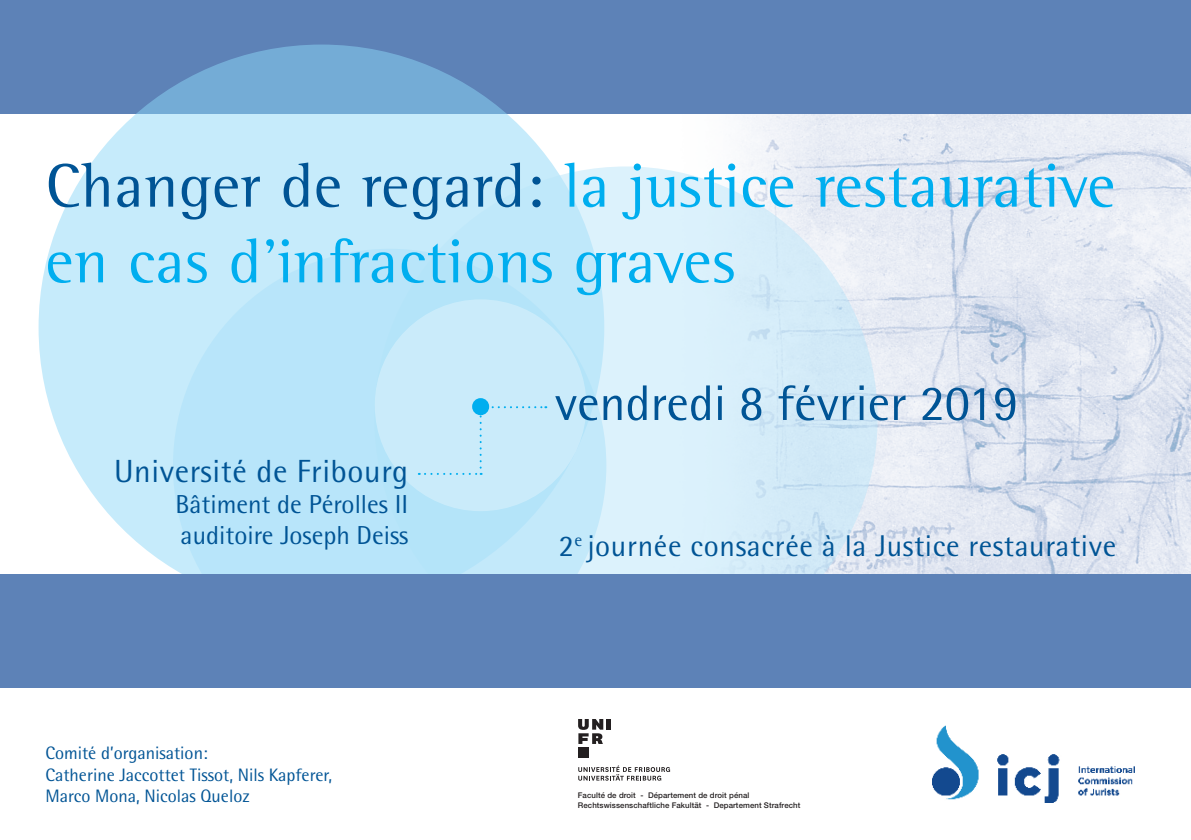
<style>
.page{position:relative;width:1191px;height:840px;background:#fff}
.page>*{position:absolute;margin:0;border:0;box-sizing:border-box;transform-origin:0 0}
.t1{font:63px/75.6px "Rotis Semi Serif";letter-spacing:.01em;color:#00aeef}
.t2{font:50px "Rotis Semi Sans";color:#005495}
.t3{font:32px "Rotis Semi Sans";letter-spacing:.02em;color:#005495}
.t4{font:30px "Rotis Semi Sans";letter-spacing:.02em;color:#005495}
.t5{font:26px "Rotis Semi Sans";color:#005495}
.t6{font:18px/21.6px "Rotis Semi Sans";color:#005495}
.t7{font:500 7.8px/9.4px "Helvetica Neue";letter-spacing:.01em;color:#231f20}
.s1{color:#005495}
</style>
<div class="page">
<img style="left:658px;top:113px;width:533px;height:461px">
<div style="left:0;top:0;width:1191px;height:113px;background:#5d82b7"></div>
<svg style="left:39px;top:45px;width:565px;height:565px;background:#b9e1f5"></svg>
<svg style="left:374px;top:166px;width:503px;height:503px;background:#d4edf9"></svg>
<div style="left:173px;top:249px;width:433px;height:433px;background:#b8e5fa;border-radius:50%"></div>
<div style="left:375px;top:299px;width:211px;height:212px;background:#caebfa;border-radius:50%"></div>
<div style="left:0;top:574px;width:1191px;height:113px;background:#5d82b7"></div>
<img style="left:932px;top:725px;width:202px;height:76px">
<svg style="left:578px;top:765px;width:92px;height:15px"></svg>
<hr style="left:607px;top:718px;width:4px;height:11px;background:#231f20">
<div style="left:578px;top:747px;width:11px;height:10px;background:#231f20"></div>
<svg style="left:578px;top:719px;width:25px;height:24px"></svg>
<svg style="left:419px;top:405px;width:127px;height:69px"></svg>
<div style="left:475px;top:401px;width:11px;height:11px;background:#00aeef;border-radius:50%"></div>
<div style="left:472px;top:398px;width:17px;height:17px;border:6px solid #00aeef;border-radius:50%"></div>
<p class="t1" style="left:45px;top:147px;width:1071px"><span class="s1">Changer de regard:</span> la justice restaurative en cas d’infractions graves</p>
<p class="t3" style="left:114px;top:452px;width:296px">Université de Fribourg</p>
<p class="t5" style="left:175px;top:488px;width:234px">Bâtiment de Pérolles II</p>
<p class="t5" style="left:181px;top:520px;width:229px">auditoire Joseph Deiss</p>
<p class="t6" style="left:45px;top:741px;width:164px">Comité d’organisation:</p>
<p class="t6" style="left:45px;top:763px;width:288px">Catherine Jaccottet Tissot, Nils Kapferer,<br>Marco Mona, Nicolas Queloz</p>
<p class="t2" style="left:555px;top:373px;width:465px">vendredi 8 février 2019</p>
<p class="t4" style="left:559px;top:528px;width:559px">2<sup>e</sup> journée consacrée à la Justice restaurative</p>
<p class="t7" style="left:578px;top:789px;width:224px">Faculté de droit - Département de droit pénal<br>Rechtswissenschaftliche Fakultät - Departement Strafrecht</p>
</div>
